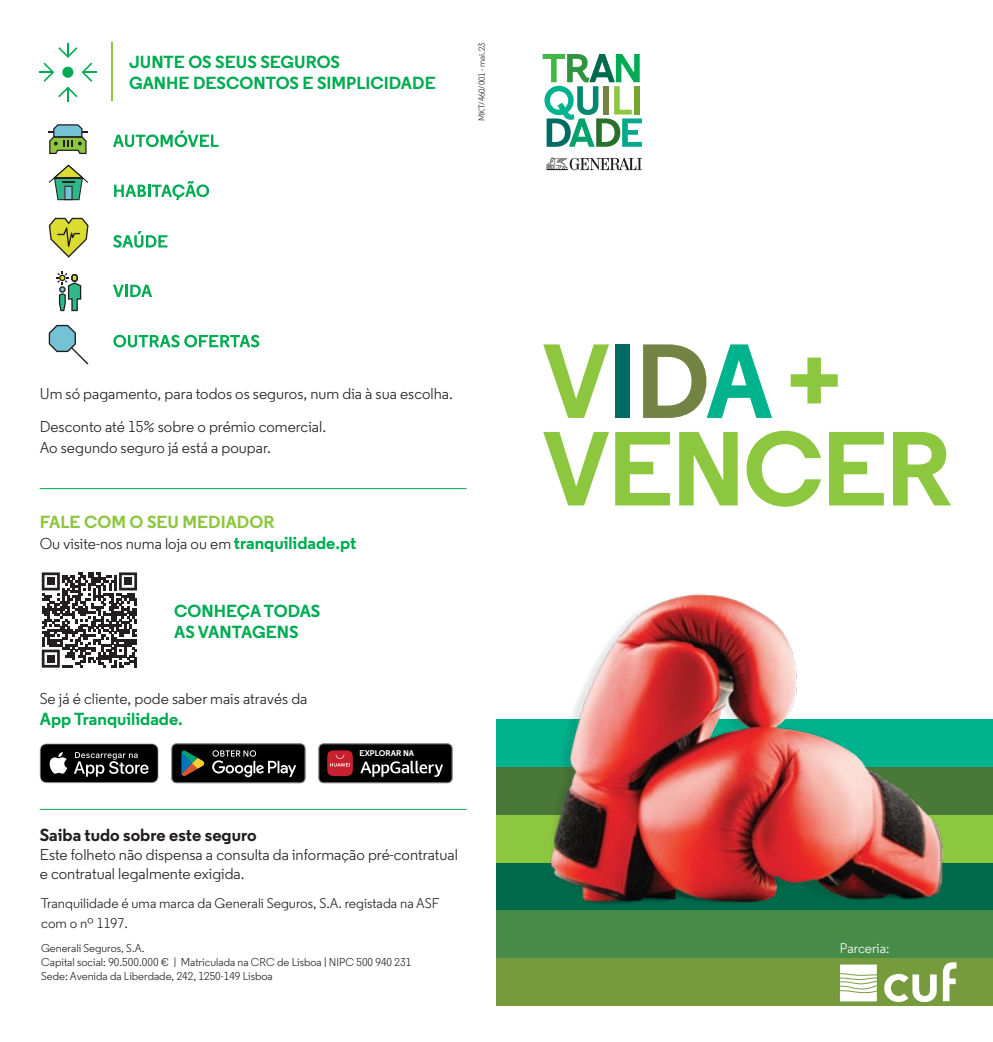
<style>
.page{position:relative;width:993px;height:1042px;background:#fff}
.page>*{position:absolute;margin:0;border:0;box-sizing:border-box;transform-origin:0 0}
.t1{font:700 17.5px/21px "Regular TQ";color:#00ab53}
.t2{font:700 17.5px "Regular TQ";color:#231f20}
.t3{font:700 17.5px "Regular TQ";color:#8dc63f}
.t4{font:15.75px/21px "Regular TQ";color:#231f20}
.t5{font:14px/19.2px "Regular TQ";color:#231f20}
.t6{font:14px "Regular TQ";color:#fff}
.t7{font:11.38px/14px "Regular TQ";color:#231f20}
.t8{font:8.75px "Regular TQ";color:#231f20}
.t9{font:700 8.4px "Regular TQ";color:#fff}
.s1{font-weight:700;font-size:17.5px;color:#00ab53}
</style>
<div class="page">
<div style="left:496px;top:863px;width:496px;height:47px;background:#006a4b"></div>
<div style="left:496px;top:958px;width:496px;height:48px;background:#769b3d"></div>
<div style="left:496px;top:910px;width:496px;height:48px;background:#468b48"></div>
<div style="left:496px;top:815px;width:496px;height:48px;background:#8dc63f"></div>
<div style="left:496px;top:767px;width:496px;height:48px;background:#497838"></div>
<div style="left:496px;top:719px;width:496px;height:48px;background:#00b28d"></div>
<svg style="left:543px;top:344px;width:65px;height:74px"></svg>
<div style="left:615px;top:344px;width:14px;height:74px;background:#006b62"></div>
<svg style="left:643px;top:344px;width:128px;height:74px"></svg>
<svg style="left:790px;top:357px;width:47px;height:46px"></svg>
<svg style="left:543px;top:432px;width:65px;height:73px"></svg>
<svg style="left:615px;top:432px;width:54px;height:73px"></svg>
<svg style="left:679px;top:432px;width:58px;height:73px"></svg>
<svg style="left:746px;top:431px;width:74px;height:76px"></svg>
<svg style="left:829px;top:432px;width:54px;height:73px"></svg>
<svg style="left:893px;top:432px;width:57px;height:73px"></svg>
<img style="left:550px;top:594px;width:393px;height:310px">
<svg style="left:840px;top:964px;width:36px;height:37px"></svg>
<svg style="left:942px;top:962px;width:14px;height:39px"></svg>
<svg style="left:884px;top:974px;width:52px;height:28px"></svg>
<svg style="left:39px;top:43px;width:57px;height:58px"></svg>
<div style="left:62px;top:67px;width:11px;height:11px;background:#00ab53;border-radius:50%"></div>
<hr style="left:111px;top:43px;width:1px;height:58px;background:#8dc63f">
<svg style="left:48px;top:124px;width:40px;height:30px"></svg>
<svg style="left:113px;top:130px;width:105px;height:17px"></svg>
<svg style="left:49px;top:165px;width:39px;height:35px"></svg>
<svg style="left:114px;top:181px;width:95px;height:19px"></svg>
<svg style="left:113px;top:231px;width:54px;height:17px"></svg>
<svg style="left:113px;top:335px;width:146px;height:12px"></svg>
<svg style="left:113px;top:285px;width:39px;height:12px"></svg>
<svg style="left:49px;top:218px;width:39px;height:40px"></svg>
<svg style="left:49px;top:325px;width:39px;height:39px"></svg>
<svg style="left:56px;top:271px;width:25px;height:40px"></svg>
<hr style="left:40px;top:488px;width:426px;height:1px;background:#00ab53">
<svg style="left:42px;top:572px;width:95px;height:95px"></svg>
<div style="left:47px;top:577px;width:8px;height:8px;background:#231f20"></div>
<div style="left:124px;top:577px;width:8px;height:8px;background:#231f20"></div>
<div style="left:47px;top:655px;width:8px;height:7px;background:#231f20"></div>
<svg style="left:542px;top:54px;width:99px;height:93px"></svg>
<svg style="left:546px;top:157px;width:95px;height:13px"></svg>
<hr style="left:40px;top:809px;width:426px;height:1px;background:#00ab53">
<svg style="left:318px;top:743px;width:134px;height:40px;background:#342224"></svg>
<svg style="left:171px;top:743px;width:134px;height:40px;background:#292b29"></svg>
<svg style="left:40px;top:743px;width:118px;height:40px;background:#323232"></svg>
<p class="t1" style="left:129px;top:51px;width:308px">JUNTE OS SEUS SEGUROS<br>GANHE DESCONTOS E SIMPLICIDADE</p>
<p class="t8" style="left:476px;top:121px;width:80px;rotate:-90deg">MKT/460/001 - mai.23</p>
<p class="t4" style="left:40px;top:383px;width:414px">Um só pagamento, para todos os seguros, num dia à sua escolha.</p>
<p class="t4" style="left:40px;top:416px;width:288px">Desconto até 15% sobre o prémio comercial.<br>Ao segundo seguro já está a poupar.</p>
<p class="t3" style="left:40px;top:510px;width:236px">FALE COM O SEU MEDIADOR</p>
<p class="t4" style="left:40px;top:533px;width:318px">Ou visite-nos numa loja ou em <span class="s1">tranquilidade.pt</span></p>
<p class="t1" style="left:174px;top:600px;width:148px">CONHEÇA TODAS<br>AS VANTAGENS</p>
<p class="t4" style="left:40px;top:688px;width:269px">Se já é cliente, pode saber mais através da</p>
<p class="t1" style="left:40px;top:708px;width:145px">App Tranquilidade.</p>
<p class="t9" style="left:359px;top:748px;width:56px">EXPLORAR NA</p>
<p class="t2" style="left:40px;top:823px;width:218px">Saiba tudo sobre este seguro</p>
<p class="t4" style="left:40px;top:845px;width:419px;line-height:19.2px">Este folheto não dispensa a consulta da informação pré-contratual e contratual legalmente exigida.</p>
<p class="t5" style="left:41px;top:894px;width:399px">Tranquilidade é uma marca da Generali Seguros, S.A. registada na ASF com o nº 1197.</p>
<p class="t7" style="left:41px;top:941px;width:371px">Generali Seguros, S.A.<br>Capital social: 90.500.000 € | Matriculada na CRC de Lisboa | NIPC 500 940 231<br>Sede: Avenida da Liberdade, 242, 1250-149 Lisboa</p>
<p class="t6" style="left:839px;top:940px;width:51px">Parceria:</p>
</div>
